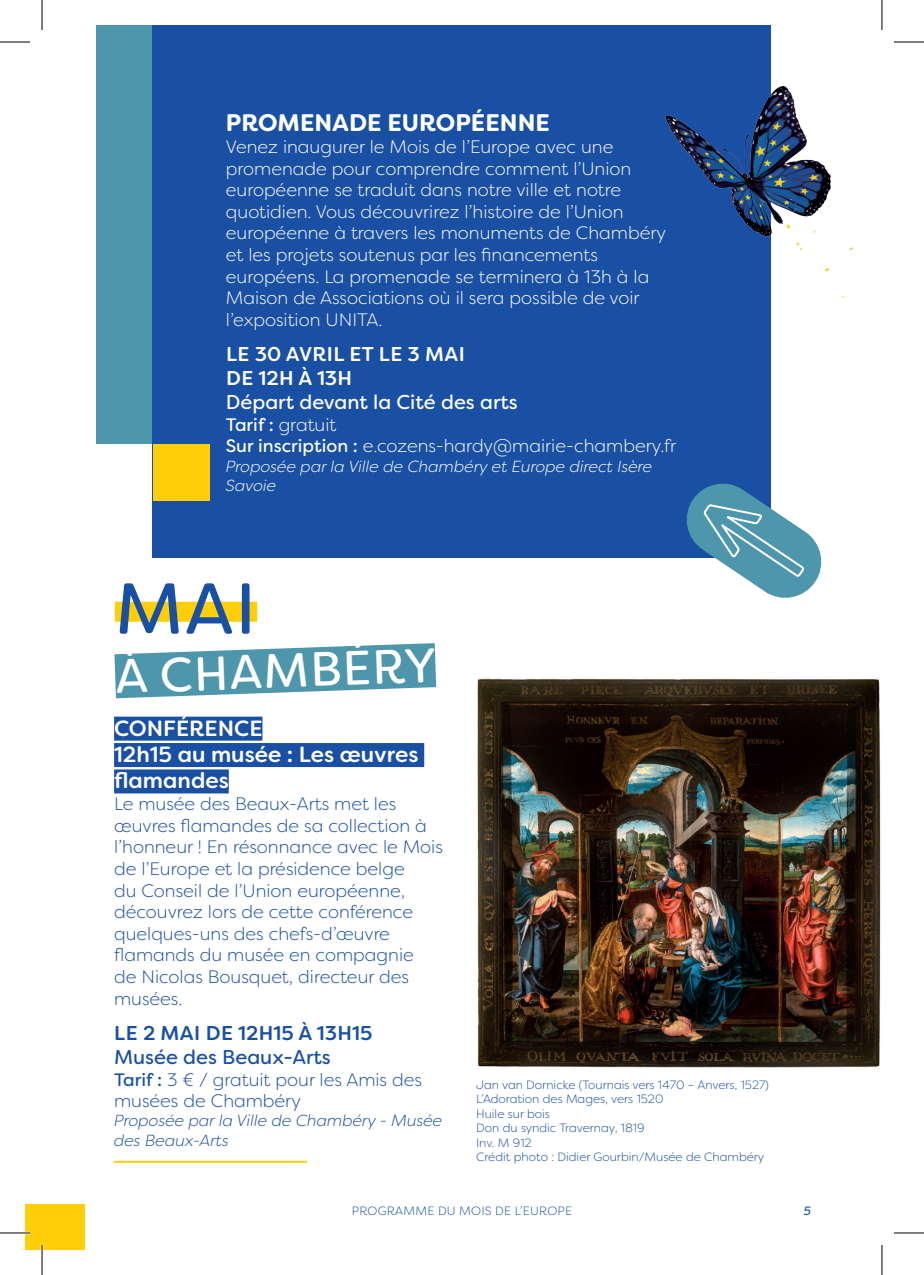
<style>
.page{position:relative;width:924px;height:1275px;background:#fff}
.page>*{position:absolute;margin:0;border:0;box-sizing:border-box;transform-origin:0 0}
.t1{font:72px "Filson Soft";color:#1a50a3}
.t2{font:48px "Filson Soft";color:#fff}
.t3{font:700 24px "Filson Soft";color:#fff}
.t4{font:500 22px/26.4px "Filson Soft";color:#fff}
.t5{font:500 20px/24px "Filson Soft";letter-spacing:.02em;color:#fff}
.t6{font:20px "Filson Soft";color:#fff}
.t7{font:500 20px "Filson Soft";letter-spacing:.01em;color:#1a50a3}
.t8{font:20px "Filson Soft";color:#1a50a3}
.t9{font:300 18px/21.6px "Filson Soft";color:#fff}
.t10{font:300 18px/21.6px "Filson Soft";color:#1a50a3}
.t11{font:italic 300 16px/19.2px "Filson Soft";color:#fff}
.t12{font:italic 300 16px/19.2px "Filson Soft";color:#1a50a3}
.t13{font:300 12px/14.4px "Filson Soft";color:#1a50a3}
.t14{font:300 12px "Filson Soft";letter-spacing:.02em;color:#1a50a3}
.t15{font:italic 12px "Filson Soft";color:#1a50a3}
.s1{font-weight:400}
</style>
<div class="page">
<div style="left:96px;top:25px;width:113px;height:419px;background:#4e96ab"></div>
<div style="left:153px;top:25px;width:617px;height:532px;background:#1a50a3"></div>
<div style="left:153px;top:444px;width:56px;height:56px;background:#fece08"></div>
<div style="left:25px;top:1204px;width:17px;height:46px;background:#fece08"></div>
<div style="left:42px;top:1204px;width:43px;height:46px;background:#fece08"></div>
<div style="left:115px;top:602px;width:142px;height:20px;background:#fece08"></div>
<svg style="left:114px;top:619px;width:323px;height:103px"></svg>
<div style="left:114px;top:716px;width:148px;height:24px;background:#1a50a3"></div>
<div style="left:114px;top:743px;width:310px;height:24px;background:#1a50a3"></div>
<div style="left:114px;top:769px;width:115px;height:24px;background:#1a50a3"></div>
<hr style="left:114px;top:1160px;width:193px;height:2px;background:#fece08">
<img style="left:477px;top:678px;width:404px;height:390px">
<svg style="left:681px;top:479px;width:141px;height:119px"></svg>
<img style="left:665px;top:42px;width:220px;height:294px">
<hr style="left:0;top:1231px;width:30px;height:3px;background:#fff">
<hr style="left:41px;top:1245px;width:2px;height:30px;background:#fff">
<hr style="left:0;top:42px;width:30px;height:1px;background:#000">
<hr style="left:893px;top:42px;width:30px;height:1px;background:#000">
<hr style="left:0;top:1232px;width:30px;height:1px;background:#000">
<hr style="left:893px;top:1232px;width:30px;height:1px;background:#000">
<hr style="left:42px;top:0;width:1px;height:30px;background:#000">
<hr style="left:42px;top:1245px;width:1px;height:30px;background:#000">
<hr style="left:881px;top:0;width:1px;height:30px;background:#000">
<hr style="left:881px;top:1245px;width:1px;height:30px;background:#000">
<h3 class="t3" style="left:226px;top:107px;width:325px">PROMENADE EUROPÉENNE</h3>
<p class="t9" style="left:226px;top:136px;width:441px">Venez inaugurer le Mois de l’Europe avec une promenade pour comprendre comment l’Union européenne se traduit dans notre ville et notre quotidien. Vous découvrirez l’histoire de l’Union européenne à travers les monuments de Chambéry et les projets soutenus par les financements européens. La promenade se terminera à 13h à la Maison de Associations où il sera possible de voir l’exposition UNITA.</p>
<p class="t5" style="left:226px;top:342px;width:240px">LE 30 AVRIL ET LE 3 MAI<br>DE 12H À 13H</p>
<p class="t6" style="left:226px;top:389px;width:293px">Départ devant la Cité des arts</p>
<p class="t9" style="left:226px;top:413px;width:452px"><span class="s1">Tarif :</span> gratuit<br><span class="s1">Sur inscription :</span> e.cozens-hardy@mairie-chambery.fr</p>
<p class="t11" style="left:226px;top:456px;width:428px">Proposée par la Ville de Chambéry et Europe direct Isère<br>Savoie</p>
<h1 class="t1" style="left:115px;top:562px;width:143px">MAI</h1>
<h2 class="t2" style="left:114px;top:645px;width:323px;rotate:-2deg">À CHAMBÉRY</h2>
<p class="t4" style="left:114px;top:715px;width:306px">CONFÉRENCE<br>12h15 au musée : Les œuvres flamandes</p>
<p class="t10" style="left:114px;top:793px;width:330px">Le musée des Beaux-Arts met les œuvres flamandes de sa collection à l’honneur ! En résonnance avec le Mois de l’Europe et la présidence belge<br>du Conseil de l’Union européenne, découvrez lors de cette conférence quelques-uns des chefs-d’œuvre flamands du musée en compagnie<br>de Nicolas Bousquet, directeur des musées.</p>
<p class="t7" style="left:114px;top:1020px;width:259px">LE 2 MAI DE 12H15 À 13H15</p>
<p class="t8" style="left:114px;top:1044px;width:218px">Musée des Beaux-Arts</p>
<p class="t10" style="left:114px;top:1068px;width:309px"><span class="s1">Tarif :</span> 3 € / gratuit pour les Amis des musées de Chambéry</p>
<p class="t12" style="left:114px;top:1111px;width:329px">Proposée par la Ville de Chambéry - Musée des Beaux-Arts</p>
<p class="t13" style="left:476px;top:1077px;width:294px">Jan van Dornicke (Tournais vers 1470 – Anvers, 1527)<br>L’Adoration des Mages, vers 1520<br>Huile sur bois<br>Don du syndic Travernay, 1819<br>Inv. M 912<br>Crédit photo : Didier Gourbin/Musée de Chambéry</p>
<p class="t14" style="left:351px;top:1203px;width:222px">PROGRAMME DU MOIS DE L’EUROPE</p>
<p class="t15" style="left:803px;top:1202px;width:9px">5</p>
</div>
